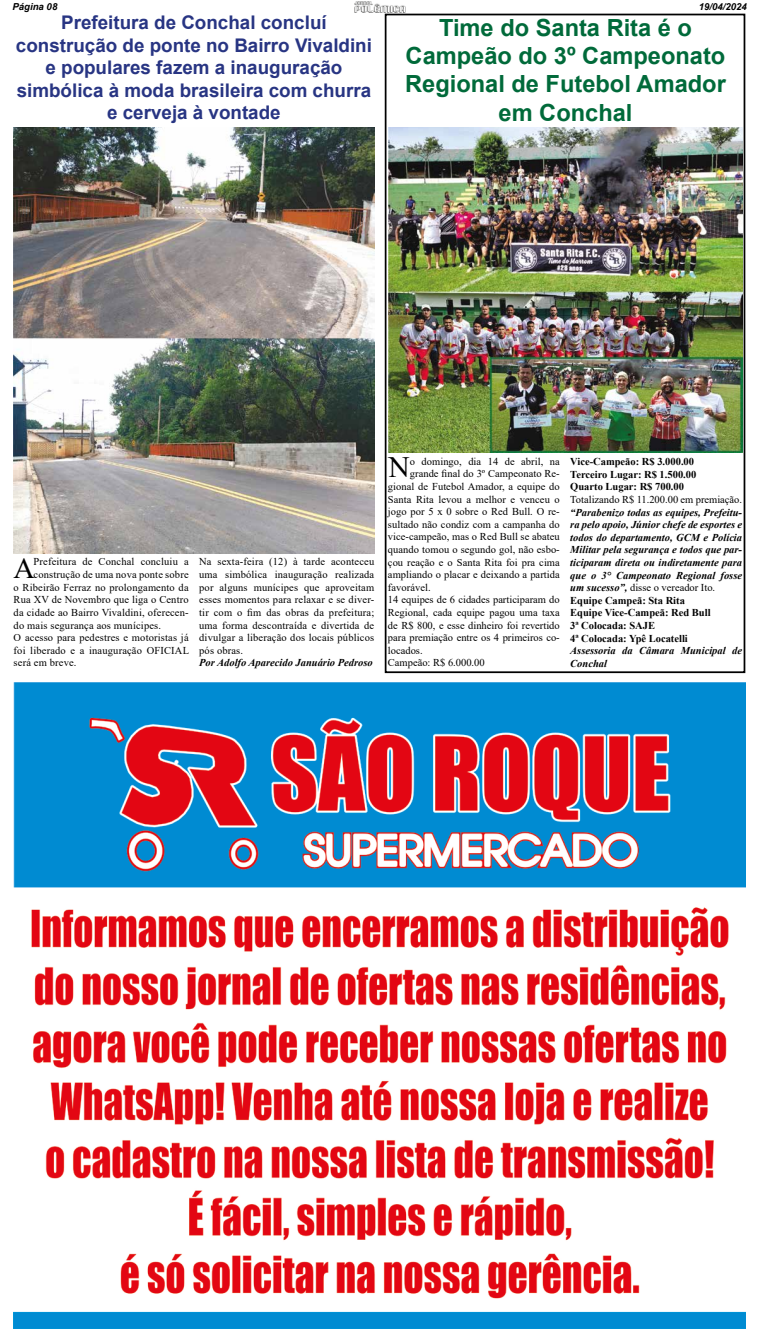
<style>
.page{position:relative;width:759px;height:1342px;background:#fff}
.page>*{position:absolute;margin:0;border:0;box-sizing:border-box;transform-origin:0 0}
.t1{font:29.49px "Times New Roman";color:#000}
.t2{font:700 23.62px/28.3px "Arial";color:#006a3a;text-align:center}
.t3{font:700 18.81px/22.6px "Arial";color:#283583;text-align:center}
.t4{font:10.5px/12.6px "Times New Roman";letter-spacing:.005em;color:#000;text-align:justify}
.t5{font:italic 700 10.5px/12.6px "Times New Roman";color:#000}
.t6{font:700 10.5px/12.6px "Times New Roman";color:#000}
.t7{font:italic 700 9.62px "Arial";color:#000}
.s1{font-weight:400;font-style:normal}
.s2{font-style:normal}
</style>
<div class="page">
<img style="left:354px;top:2px;width:51px;height:10px">
<img style="left:14px;top:683px;width:731px;height:645px">
<div style="left:385px;top:14px;width:360px;height:659px;border:2px solid #000"></div>
<img style="left:388px;top:127px;width:354px;height:326px">
<img style="left:14px;top:127px;width:360px;height:426px">
<p class="t7" style="left:12px;top:0;width:46px">Página 08</p>
<p class="t7" style="left:699px;top:0;width:50px">19/04/2024</p>
<h3 class="t3" style="left:16px;top:11px;width:358px">Prefeitura de Conchal concluí construção de ponte no Bairro Vivaldini e populares fazem a inauguração simbólica à moda brasileira com churra e cerveja à vontade</h3>
<h2 class="t2" style="left:405px;top:13px;width:322px">Time do Santa Rita é o<br>Campeão do 3º Campeonato<br>Regional de Futebol Amador em Conchal</h2>
<h1 class="t1" style="left:13px;top:547px;width:23px">A</h1>
<p class="t4" style="left:34px;top:555px;width:157px">Prefeitura de Conchal concluiu a</p>
<p class="t4" style="left:34px;top:568px;width:157px">construção de uma nova ponte sobre</p>
<p class="t4" style="left:14px;top:580px;width:177px">o Ribeirão Ferraz no prolongamento da</p>
<p class="t4" style="left:14px;top:593px;width:177px">Rua XV de Novembro que liga o Centro</p>
<p class="t4" style="left:14px;top:606px;width:177px">da cidade ao Bairro Vivaldini, oferecen-</p>
<p class="t4" style="left:14px;top:618px;width:149px">do mais segurança aos munícipes.</p>
<p class="t4" style="left:14px;top:631px;width:177px">O acesso para pedestres e motoristas já</p>
<p class="t4" style="left:14px;top:643px;width:177px">foi liberado e a inauguração OFICIAL</p>
<p class="t4" style="left:14px;top:656px;width:64px">será em breve.</p>
<p class="t4" style="left:199px;top:555px;width:177px">Na sexta-feira (12) à tarde aconteceu uma simbólica inauguração realizada por alguns munícipes que aproveitam esses momentos para relaxar e se diver&shy;tir com o fim das obras da prefeitura; uma forma descontraída e divertida de divulgar a liberação dos locais públicos pós obras.</p>
<p class="t5" style="left:199px;top:656px;width:175px">Por Adolfo Aparecido Januário Pedroso</p>
<h1 class="t1" style="left:388px;top:447px;width:23px">N</h1>
<p class="t4" style="left:410px;top:454px;width:152px">o domingo, dia 14 de abril, na</p>
<p class="t4" style="left:410px;top:467px;width:151px">grande final do 3º Campeonato Re-</p>
<p class="t4" style="left:388px;top:480px;width:173px">gional de Futebol Amador, a equipe do</p>
<p class="t4" style="left:388px;top:492px;width:173px">Santa Rita levou a melhor e venceu o</p>
<p class="t4" style="left:388px;top:505px;width:173px">jogo por 5 x 0 sobre o Red Bull. O re-</p>
<p class="t4" style="left:388px;top:517px;width:173px">sultado não condiz com a campanha do</p>
<p class="t4" style="left:388px;top:530px;width:173px">vice-campeão, mas o Red Bull se abateu</p>
<p class="t4" style="left:388px;top:543px;width:173px">quando tomou o segundo gol, não esbo-</p>
<p class="t4" style="left:388px;top:555px;width:173px">çou reação e o Santa Rita foi pra cima</p>
<p class="t4" style="left:388px;top:568px;width:173px">ampliando o placar e deixando a partida</p>
<p class="t4" style="left:388px;top:580px;width:44px">favorável.</p>
<p class="t4" style="left:388px;top:593px;width:173px">14 equipes de 6 cidades participaram do</p>
<p class="t4" style="left:388px;top:606px;width:173px">Regional, cada equipe pagou uma taxa</p>
<p class="t4" style="left:388px;top:618px;width:173px">de R$ 800, e esse dinheiro foi revertido</p>
<p class="t4" style="left:388px;top:631px;width:173px">para premiação entre os 4 primeiros co-</p>
<p class="t4" style="left:388px;top:643px;width:36px">locados.</p>
<p class="t4" style="left:388px;top:656px;width:98px">Campeão: R$ 6.000.00</p>
<p class="t6" style="left:570px;top:455px;width:128px">Vice-Campeão: R$ 3.000.00<br>Terceiro Lugar: R$ 1.500.00<br>Quarto Lugar: R$ 700.00</p>
<p class="t4" style="left:570px;top:493px;width:173px">Totalizando R$ 11.200.00 em premiação.</p>
<p class="t5" style="left:570px;top:505px;width:173px">“Parabenizo todas as equipes, Prefeitu&shy;ra pelo apoio, Júnior chefe de esportes e todos do departamento, GCM e Polícia Militar pela segurança e todos que par&shy;ticiparam direta ou indiretamente para que o 3° Campeonato Regional fosse um sucesso”, <span class="s1">disse o vereador Ito.<br></span><span class="s2">Equipe Campeã: Sta Rita<br>Equipe Vice-Campeã: Red Bull<br>3ª Colocada: SAJE<br>4ª Colocada: Ypê Locatelli</span></p>
<p class="t5" style="left:570px;top:644px;width:173px">Assessoria da Câmara Municipal de<br>Conchal</p>
</div>
